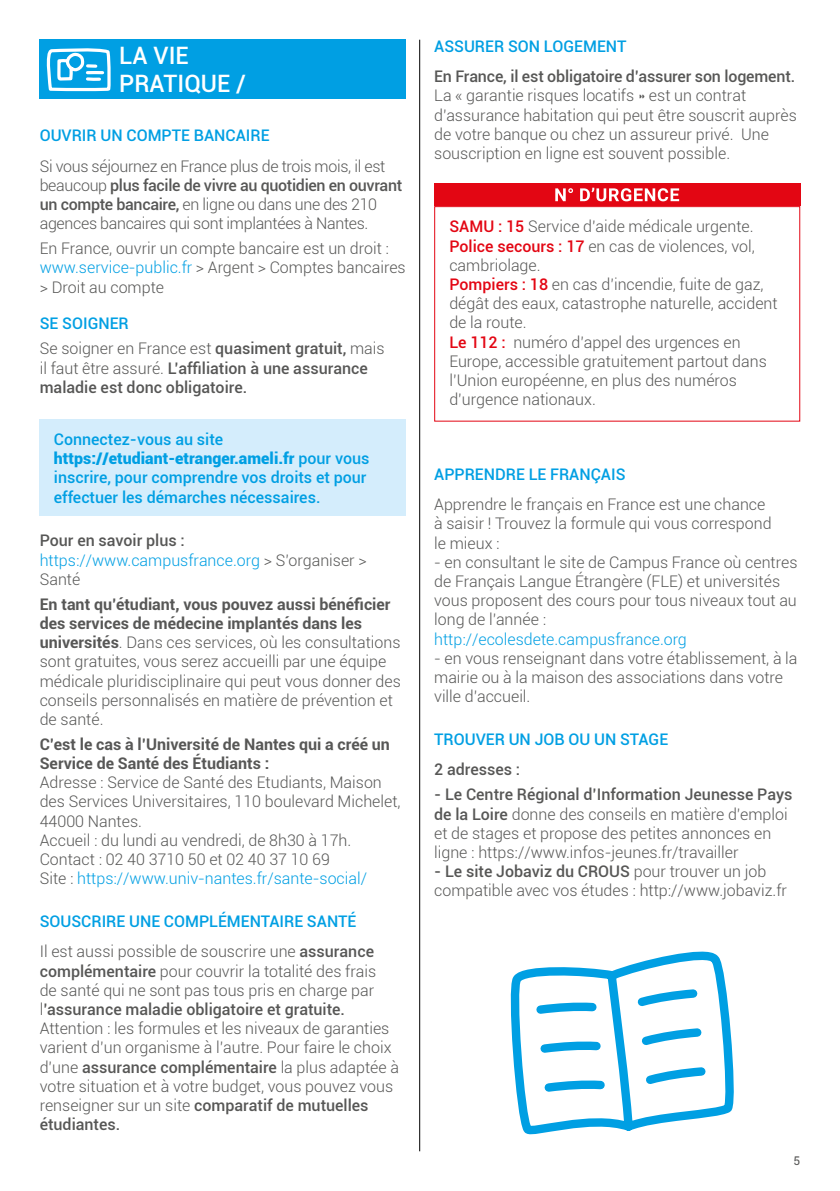
<style>
.page{position:relative;width:840px;height:1191px;background:#fff}
.page>*{position:absolute;margin:0;border:0;box-sizing:border-box;transform-origin:0 0}
.t1{font:500 24px/28px "Roboto";color:#fff}
.t2{font:300 16px/19.2px "Roboto";color:#575756}
.t3{font:500 16px/19.2px "Roboto";color:#009fe3}
.t4{font:300 16px/19.2px "Roboto";letter-spacing:-.02em;color:#575756}
.t5{font:500 16px/19.2px "Roboto";color:#575756}
.t6{font:300 16px/19.2px "Roboto";color:#009fe3}
.t7{font:700 16px/19.2px "Roboto";color:#575756}
.t8{font:12px "Roboto";color:#575756}
.s1{font-weight:500}
.s2{color:#009fe3}
.s3{font-weight:500;color:#009fe3}
.s4{font-weight:300}
.s5{font-weight:900}
.s6{font-weight:500;color:#575756}
.s7{color:#575756}
.s8{font-weight:700}
.s9{font-weight:500;color:#e30613}
</style>
<div class="page">
<div style="left:40px;top:40px;width:365px;height:59px;background:#009fe3"></div>
<svg style="left:46px;top:48px;width:65px;height:44px"></svg>
<div style="left:434px;top:183px;width:365px;height:23px;background:#e30613"></div>
<svg style="left:555px;top:188px;width:17px;height:13px"></svg>
<svg style="left:580px;top:188px;width:98px;height:13px"></svg>
<div style="left:434px;top:206px;width:365px;height:215px;border:1px solid #e30613"></div>
<hr style="left:419px;top:40px;width:1px;height:1111px;background:#000">
<div style="left:40px;top:420px;width:365px;height:96px;background:#d4edfc"></div>
<svg style="left:510px;top:951px;width:223px;height:184px"></svg>
<h1 class="t1" style="left:119px;top:41px;width:128px">LA VIE<br>PRATIQUE /</h1>
<p class="t3" style="left:40px;top:125px;width:231px">OUVRIR UN COMPTE BANCAIRE</p>
<p class="t4" style="left:40px;top:156px;width:364px">Si vous séjournez en France plus de trois mois, il est beaucoup <span class="s1">plus facile de vivre au quotidien en ouvrant un compte bancaire,</span> en ligne ou dans une des 210 agences bancaires qui sont implantées à Nantes.</p>
<p class="t2" style="left:40px;top:238px;width:367px">En France, ouvrir un compte bancaire est un droit : <span class="s2">www.service-public.fr</span> &gt; Argent &gt; Comptes bancaires &gt; Droit au compte</p>
<p class="t2" style="left:40px;top:311px;width:346px;line-height:24.8px"><span class="s3">SE SOIGNER<br></span>Se soigner en France est <span class="s1">quasiment gratuit,</span> mais</p>
<p class="t5" style="left:40px;top:358px;width:329px"><span class="s4">il faut être assuré.</span> L’affiliation à une assurance maladie est donc obligatoire.</p>
<p class="t3" style="left:54px;top:429px;width:317px">Connectez-vous au site <span class="s5">https://etudiant-etranger.ameli.fr</span> pour vous inscrire, pour comprendre vos droits et pour effectuer les démarches nécessaires.</p>
<p class="t6" style="left:40px;top:530px;width:328px"><span class="s6">Pour en savoir plus : </span>https://www.campusfrance.org <span class="s7">&gt; S’organiser &gt;<br>Santé</span></p>
<p class="t2" style="left:40px;top:594px;width:362px"><span class="s8">En tant qu’étudiant, vous pouvez aussi bénéficier des services de médecine implantés dans les universités</span>. Dans ces services, où les consultations sont gratuites, vous serez accueilli par une équipe médicale pluridisciplinaire qui peut vous donner des conseils personnalisés en matière de prévention et de santé.</p>
<p class="t7" style="left:40px;top:734px;width:351px">C’est le cas à l’Université de Nantes qui a créé un<br>Service de Santé des Étudiants :</p>
<p class="t2" style="left:40px;top:772px;width:362px">Adresse : Service de Santé des Etudiants, Maison des Services Universitaires, 110 boulevard Michelet, 44000 Nantes.<br>Accueil : du lundi au vendredi, de 8h30 à 17h.<br>Contact : 02 40 3710 50 et 02 40 37 10 69<br>Site : <span class="s2">https://www.univ-nantes.fr/sante-social/</span></p>
<p class="t2" style="left:40px;top:905px;width:335px;line-height:30.6px"><span class="s3">SOUSCRIRE UNE COMPLÉMENTAIRE SANTÉ<br></span>Il est aussi possible de souscrire une <span class="s1">assurance</span></p>
<p class="t2" style="left:40px;top:960px;width:360px"><span class="s1">complémentaire</span> pour couvrir la totalité des frais<br>de santé qui ne sont pas tous pris en charge par l<span class="s1">’assurance maladie obligatoire et gratuite.<br></span>Attention : les formules et les niveaux de garanties varient d’un organisme à l’autre. Pour faire le choix d’une <span class="s1">assurance complémentaire</span> la plus adaptée à votre situation et à votre budget, vous pouvez vous renseigner sur un site <span class="s1">comparatif de mutuelles étudiantes.</span></p>
<p class="t3" style="left:434px;top:36px;width:194px">ASSURER SON LOGEMENT</p>
<p class="t5" style="left:434px;top:66px;width:362px">En France, il est obligatoire d’assurer son logement.</p>
<p class="t2" style="left:434px;top:86px;width:364px">La « garantie risques locatifs » est un contrat d’assurance habitation qui peut être souscrit auprès de votre banque ou chez un assureur privé. Une souscription en ligne est souvent possible.</p>
<p class="t2" style="left:449px;top:216px;width:329px"><span class="s9">SAMU : 15</span> Service d’aide médicale urgente.<br><span class="s9">Police secours : 17</span> en cas de violences, vol, cambriolage.<br><span class="s9">Pompiers : 18</span> en cas d’incendie, fuite de gaz, dégât des eaux, catastrophe naturelle, accident de la route.<br><span class="s9">Le 112 :</span> numéro d’appel des urgences en Europe, accessible gratuitement partout dans l’Union européenne, en plus des numéros d’urgence nationaux.</p>
<p class="t3" style="left:434px;top:464px;width:193px">APPRENDRE LE FRANÇAIS</p>
<p class="t2" style="left:434px;top:494px;width:339px">Apprendre le français en France est une chance à saisir ! Trouvez la formule qui vous correspond le mieux :</p>
<p class="t2" style="left:434px;top:552px;width:364px">- en consultant le site de Campus France où centres de Français Langue Étrangère (FLE) et universités vous proposent des cours pour tous niveaux tout au long de l’année :</p>
<p class="t6" style="left:434px;top:629px;width:254px">http://ecolesdete.campusfrance.org</p>
<p class="t2" style="left:434px;top:648px;width:364px">- en vous renseignant dans votre établissement, à la mairie ou à la maison des associations dans votre ville d’accueil.</p>
<p class="t3" style="left:434px;top:729px;width:235px">TROUVER UN JOB OU UN STAGE</p>
<p class="t5" style="left:434px;top:759px;width:87px">2 adresses :</p>
<p class="t2" style="left:434px;top:784px;width:359px"><span class="s1">- Le Centre Régional d’Information Jeunesse Pays de la Loire</span> donne des conseils en matière d’emploi et de stages et propose des petites annonces en ligne : https://www.infos-jeunes.fr/travailler</p>
<p class="t2" style="left:434px;top:861px;width:354px"><span class="s1">- Le site Jobaviz du CROUS</span> pour trouver un job compatible avec vos études : http://www.jobaviz.fr</p>
<p class="t8" style="left:793px;top:1152px;width:8px">5</p>
</div>
